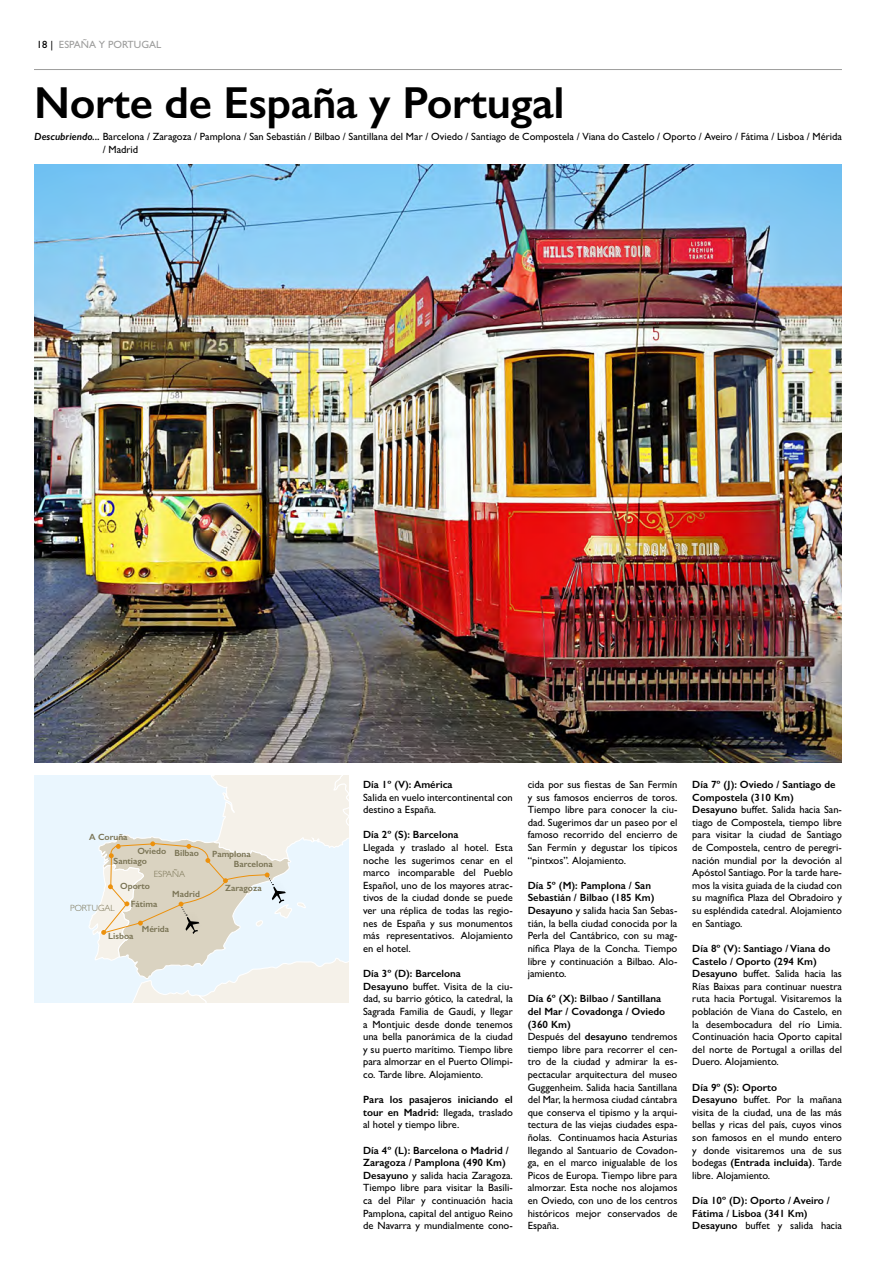
<style>
.page{position:relative;width:893px;height:1263px;background:#fff}
.page>*{position:absolute;margin:0;border:0;box-sizing:border-box;transform-origin:0 0}
.t1{font:600 45px "Gill Sans";letter-spacing:-.01em;color:#000}
.t2{font:500 10.5px/12.6px "Gill Sans";color:#000}
.t3{font:600 10.5px/12.6px "Gill Sans";color:#000;text-align:justify}
.t4{font:500 10.5px "Gill Sans";color:#9d9d9c}
.t5{font:600 9px/18.5px "Gill Sans";color:#797354}
.t6{font:300 9px "Gill Sans";color:#797354}
.s1{color:#000}
.s2{font-weight:600;font-style:italic}
.s3{font-weight:600}
.s4{font-weight:500}
</style>
<div class="page">
<hr style="left:34px;top:69px;width:808px;height:1px;background:#9d9d9c">
<img style="left:34px;top:165px;width:808px;height:598px">
<svg style="left:34px;top:775px;width:314px;height:227px;background:#e9ecea"></svg>
<p class="t4" style="left:37px;top:38px;width:126px"><span class="s1">18 |</span> ESPAÑA Y PORTUGAL</p>
<h1 class="t1" style="left:34px;top:75px;width:532px">Norte de España y Portugal</h1>
<p class="t2" style="left:103px;top:130px;width:741px;text-indent:-68px"><span class="s2">Descubriendo...</span> Barcelona / Zaragoza / Pamplona / San Sebastián / Bilbao / Santillana del Mar / Oviedo / Santiago de Compostela / Viana do Castelo / Oporto / Aveiro / Fátima / Lisboa / Mérida / Madrid</p>
<p class="t5" style="left:89px;top:828px;width:40px">A Coruña</p>
<p class="t5" style="left:137px;top:841px;width:30px">Oviedo</p>
<p class="t5" style="left:212px;top:844px;width:40px">Pamplona</p>
<p class="t5" style="left:225px;top:878px;width:38px">Zaragoza</p>
<p class="t5" style="left:172px;top:884px;width:29px">Madrid</p>
<p class="t5" style="left:175px;top:844px;width:26px">Bilbao</p>
<p class="t5" style="left:114px;top:852px;width:35px">Santiago</p>
<p class="t5" style="left:234px;top:854px;width:40px">Barcelona</p>
<p class="t6" style="left:154px;top:869px;width:33px">ESPAÑA</p>
<p class="t5" style="left:131px;top:876px;width:28px;text-indent:-11px">Oporto<br>Fátima</p>
<p class="t5" style="left:108px;top:926px;width:27px">Lisboa</p>
<p class="t6" style="left:70px;top:902px;width:46px">PORTUGAL</p>
<p class="t5" style="left:142px;top:920px;width:29px">Mérida</p>
<p class="t3" style="left:363px;top:778px;width:91px">Día 1º (V): América</p>
<p class="t2" style="left:363px;top:791px;width:151px">Salida en vuelo intercontinental con destino a España.</p>
<p class="t3" style="left:363px;top:828px;width:97px">Día 2º (S): Barcelona</p>
<p class="t2" style="left:363px;top:841px;width:151px;text-align:justify">Llegada y traslado al hotel. Esta noche les sugerimos cenar en el marco incomparable del Pueblo Español, uno de los mayores atrac&shy;tivos de la ciudad donde se puede ver una réplica de todas las regio&shy;nes de España y sus monumentos más representativos. Alojamiento en el hotel.</p>
<p class="t2" style="left:363px;top:967px;width:151px"><span class="s3">Día 3º (D): Barcelona<br>Desayuno</span> buffet. Visita de la ciu&shy;dad, su barrio gótico, la catedral, la<br>Sagrada Familia de Gaudí, y llegar a Montjuic desde donde tenemos una bella panorámica de la ciudad y su puerto marítimo. Tiempo libre para almorzar en el Puerto Olímpi&shy;co. Tarde libre. Alojamiento.</p>
<p class="t3" style="left:363px;top:1093px;width:151px">Para los pasajeros iniciando el tour en Madrid: <span class="s4">llegada, traslado al hotel y tiempo libre.</span></p>
<p class="t2" style="left:363px;top:1143px;width:151px"><span class="s3">Día 4º (L): Barcelona o Madrid / Zaragoza / Pamplona (490 Km)<br>Desayuno</span> y salida hacia Zaragoza.<br>Tiempo libre para visitar la Basíli&shy;ca del Pilar y continuación hacia Pamplona, capital del antiguo Reino de Navarra y mundialmente cono-</p>
<p class="t2" style="left:528px;top:778px;width:151px;text-align:justify">cida por sus fiestas de San Fermín y sus famosos encierros de toros.<br>Tiempo libre para conocer la ciu&shy;dad. Sugerimos dar un paseo por el famoso recorrido del encierro de San Fermín y degustar los típicos “pintxos”. Alojamiento.</p>
<p class="t2" style="left:528px;top:879px;width:151px"><span class="s3">Día 5º (M): Pamplona / San<br>Sebastián / Bilbao (185 Km)<br>Desayuno</span> y salida hacia San Sebas&shy;tián, la bella ciudad conocida por la<br>Perla del Cantábrico, con su mag&shy;nífica Playa de la Concha. Tiempo libre y continuación a Bilbao. Alo&shy;jamiento.</p>
<p class="t2" style="left:528px;top:992px;width:151px"><span class="s3">Día 6º (X): Bilbao / Santillana del Mar / Covadonga / Oviedo (360 Km)<br></span>Después del <span class="s3">desayuno</span> tendremos tiempo libre para recorrer el cen&shy;tro de la ciudad y admirar la es&shy;pectacular arquitectura del museo<br>Guggenheim. Salida hacia Santillana del Mar, la hermosa ciudad cántabra que conserva el tipismo y la arqui&shy;tectura de las viejas ciudades espa&shy;ñolas. Continuamos hacia Asturias llegando al Santuario de Covadon&shy;ga, en el marco inigualable de los<br>Picos de Europa. Tiempo libre para almorzar. Esta noche nos alojamos en Oviedo, con uno de los centros históricos mejor conservados de<br>España.</p>
<p class="t2" style="left:692px;top:778px;width:151px"><span class="s3">Día 7º (J): Oviedo / Santiago de<br>Compostela (310 Km)<br>Desayuno</span> buffet. Salida hacia San&shy;tiago de Compostela, tiempo libre para visitar la ciudad de Santiago de Compostela, centro de peregri&shy;nación mundial por la devoción al<br>Apóstol Santiago. Por la tarde hare&shy;mos la visita guiada de la ciudad con su magnífica Plaza del Obradoiro y su espléndida catedral. Alojamiento en Santiago.</p>
<p class="t2" style="left:692px;top:942px;width:151px"><span class="s3">Día 8º (V): Santiago / Viana do<br>Castelo / Oporto (294 Km)<br>Desayuno</span> buffet. Salida hacia las<br>Rías Baixas para continuar nuestra ruta hacia Portugal. Visitaremos la población de Viana do Castelo, en la desembocadura del río Limia.<br>Continuación hacia Oporto capital del norte de Portugal a orillas del<br>Duero. Alojamiento.</p>
<p class="t2" style="left:692px;top:1080px;width:151px"><span class="s3">Día 9º (S): Oporto<br>Desayuno</span> buffet. Por la mañana visita de la ciudad, una de las más bellas y ricas del país, cuyos vinos son famosos en el mundo entero y donde visitaremos una de sus bodegas <span class="s3">(Entrada incluida)</span>. Tarde libre. Alojamiento.</p>
<p class="t3" style="left:692px;top:1194px;width:151px;text-align:left">Día 10º (D): Oporto / Aveiro /<br>Fátima / Lisboa (341 Km)<br>Desayuno <span class="s4">buffet y salida hacia</span></p>
</div>
